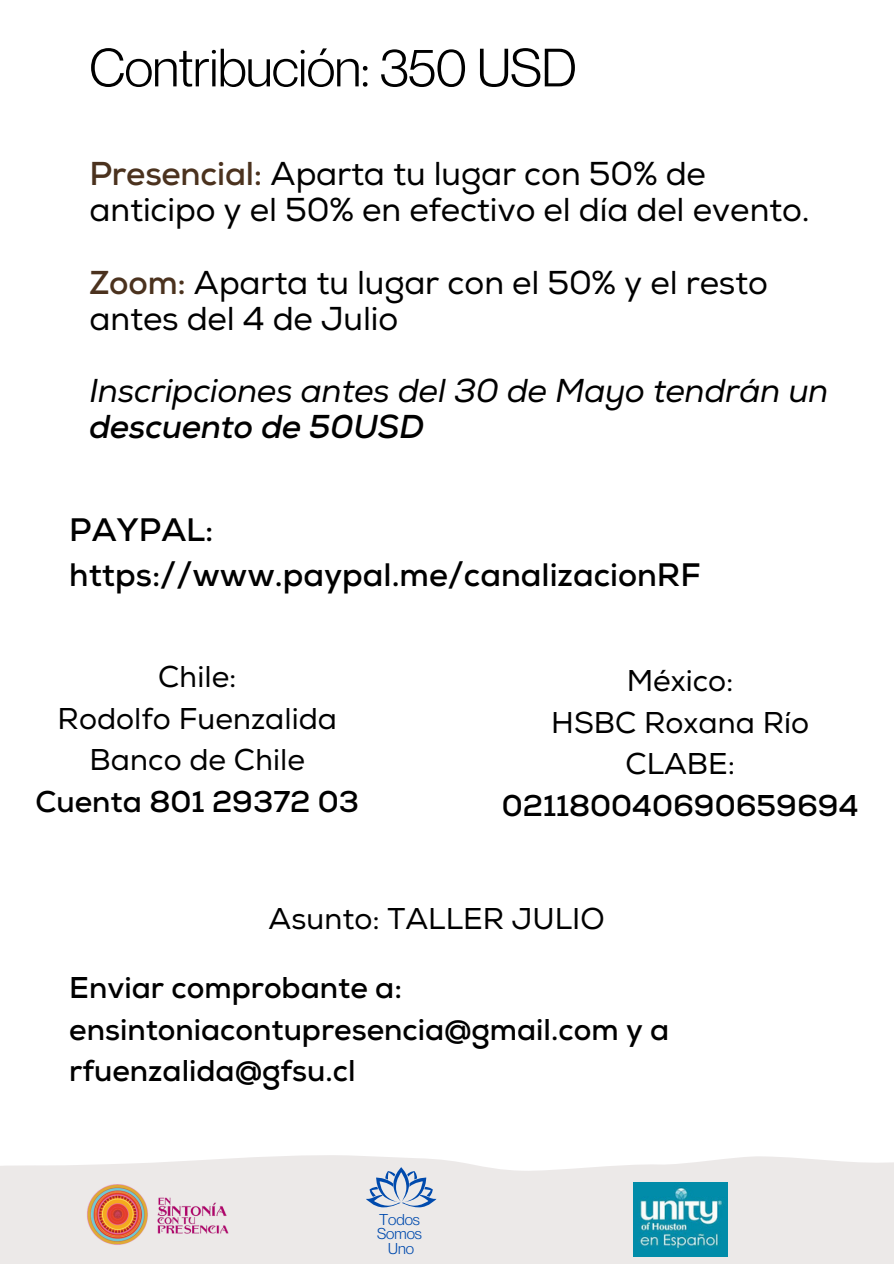
<style>
.page{position:relative;width:894px;height:1264px;background:#fff}
.page>*{position:absolute;margin:0;border:0;box-sizing:border-box;transform-origin:0 0}
.t1{font:52.65px "Neue Montreal";letter-spacing:-.01em;color:#000}
.t2{font:33px/36px "Nexa";letter-spacing:-.005em;color:#000}
.t3{font:italic 33px/36px "Nexa";letter-spacing:-.005em;color:#000}
.t4{font:700 32.4px/45px "Nexa";color:#000}
.t5{font:30px/41.7px "Nexa";color:#000;text-align:center}
.t6{font:700 30px/41.7px "Nexa";color:#000}
.t7{font:15.45px "Neue Montreal";color:#004aad}
.s1{font-weight:700;color:#4b321e}
.s2{font-weight:700}
</style>
<div class="page">
<svg style="left:0;top:1155px;width:893px;height:108px;background:#edeae9"></svg>
<img style="left:84px;top:1182px;width:146px;height:66px">
<svg style="left:366px;top:1167px;width:70px;height:40px;background:#afc0d8"></svg>
<img style="left:633px;top:1182px;width:94px;height:74px">
<h1 class="t1" style="left:89px;top:35px;width:488px">Contribución: 350 USD</h1>
<h3 class="t2" style="left:89px;top:157px;width:721px"><span class="s1">Presencial:</span> Aparta tu lugar con 50% de anticipo y el 50% en efectivo el día del evento.</h3>
<h3 class="t2" style="left:89px;top:265px;width:680px"><span class="s1">Zoom:</span> Aparta tu lugar con el 50% y el resto antes del 4 de Julio</h3>
<h3 class="t3" style="left:89px;top:373px;width:740px">Inscripciones antes del 30 de Mayo tendrán un <span class="s2">descuento de 50USD</span></h3>
<h2 class="t4" style="left:69px;top:508px;width:632px">PAYPAL: https://www.paypal.me/canalizacionRF</h2>
<h3 class="t5" style="left:35px;top:656px;width:325px">Chile:<br>Rodolfo Fuenzalida<br>Banco de Chile<br><span class="s2">Cuenta 801 29372 03</span></h3>
<h3 class="t5" style="left:501px;top:660px;width:358px">México:<br>HSBC Roxana Río<br>CLABE:<br><span class="s2">021180040690659694</span></h3>
<p class="t5" style="left:268px;top:898px;width:337px">Asunto: TALLER JULIO</p>
<p class="t6" style="left:69px;top:967px;width:601px">Enviar comprobante a: ensintoniacontupresencia@gmail.com y a rfuenzalida@gfsu.cl</p>
<h3 class="t7" style="left:379px;top:1210px;width:42px">Todos</h3>
<h2 class="t7" style="left:377px;top:1224px;width:46px">Somos</h2>
<p class="t7" style="left:388px;top:1238px;width:27px">Uno</p>
</div>
